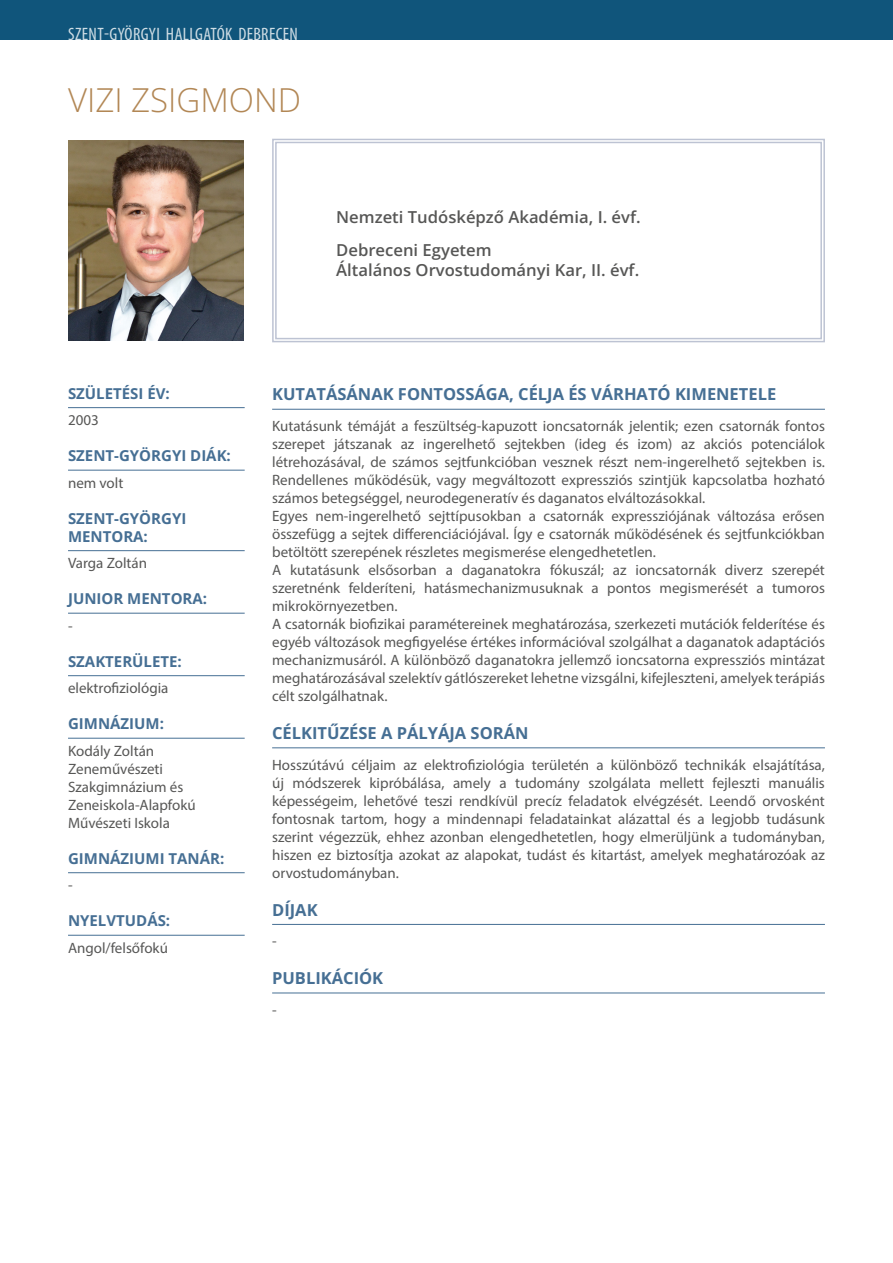
<style>
.page{position:relative;width:893px;height:1263px;background:#fff}
.page>*{position:absolute;margin:0;border:0;box-sizing:border-box;transform-origin:0 0}
.t1{font:33px "Open Sans";color:#b28755}
.t2{font:condensed 18px "Myriad Pro";letter-spacing:.02em;color:#fff}
.t3{font:700 16.5px "Open Sans";color:#466f94}
.t4{font:600 16.5px/32.5px "Open Sans";color:#575756}
.t5{font:15px/18px "Myriad Pro";color:#575756}
.t6{font:700 15px/18px "Open Sans";color:#466f94}
</style>
<div class="page">
<div style="left:0;top:0;width:893px;height:40px;background:#10557b"></div>
<svg style="left:272px;top:138px;width:553px;height:205px"></svg>
<div style="left:275px;top:142px;width:547px;height:197px;border:1px solid #bdc3d3"></div>
<hr style="left:68px;top:407px;width:177px;height:1px;background:#466f94">
<hr style="left:68px;top:470px;width:177px;height:1px;background:#466f94">
<hr style="left:68px;top:550px;width:177px;height:1px;background:#466f94">
<hr style="left:68px;top:613px;width:177px;height:1px;background:#466f94">
<hr style="left:68px;top:675px;width:177px;height:1px;background:#466f94">
<hr style="left:68px;top:738px;width:177px;height:1px;background:#466f94">
<hr style="left:68px;top:872px;width:177px;height:1px;background:#466f94">
<hr style="left:68px;top:935px;width:177px;height:1px;background:#466f94">
<img style="left:68px;top:141px;width:176px;height:199px">
<hr style="left:272px;top:409px;width:553px;height:1px;background:#466f94">
<hr style="left:272px;top:747px;width:553px;height:1px;background:#466f94">
<hr style="left:272px;top:924px;width:553px;height:1px;background:#466f94">
<hr style="left:272px;top:992px;width:553px;height:1px;background:#466f94">
<p class="t2" style="left:68px;top:23px;width:231px">SZENT-GYÖRGYI HALLGATÓK DEBRECEN</p>
<h1 class="t1" style="left:68px;top:77px;width:235px">VIZI ZSIGMOND</h1>
<p class="t4" style="left:336px;top:200px;width:306px">Nemzeti Tudósképző Akadémia, I. évf.<br>Debreceni Egyetem</p>
<p class="t4" style="left:336px;top:253px;width:304px">Általános Orvostudományi Kar, II. évf.</p>
<p class="t6" style="left:68px;top:384px;width:103px">SZÜLETÉSI ÉV:</p>
<p class="t5" style="left:68px;top:411px;width:32px">2003</p>
<p class="t6" style="left:68px;top:446px;width:164px">SZENT-GYÖRGYI DIÁK:</p>
<p class="t5" style="left:68px;top:473px;width:57px">nem volt</p>
<p class="t6" style="left:68px;top:509px;width:120px">SZENT-GYÖRGYI<br>MENTORA:</p>
<p class="t5" style="left:68px;top:554px;width:81px">Varga Zoltán</p>
<p class="t6" style="left:68px;top:589px;width:141px">JUNIOR MENTORA:</p>
<p class="t5" style="left:68px;top:616px;width:6px">-</p>
<p class="t6" style="left:68px;top:652px;width:115px">SZAKTERÜLETE:</p>
<p class="t5" style="left:68px;top:679px;width:102px">elektrofiziológia</p>
<p class="t6" style="left:68px;top:714px;width:97px">GIMNÁZIUM:</p>
<p class="t5" style="left:68px;top:741px;width:129px">Kodály Zoltán<br>Zeneművészeti<br>Szakgimnázium és<br>Zeneiskola-Alapfokú<br>Művészeti Iskola</p>
<p class="t6" style="left:68px;top:849px;width:158px">GIMNÁZIUMI TANÁR:</p>
<p class="t5" style="left:68px;top:876px;width:6px">-</p>
<p class="t6" style="left:68px;top:911px;width:104px">NYELVTUDÁS:</p>
<p class="t5" style="left:68px;top:938px;width:101px">Angol/felsőfokú</p>
<p class="t3" style="left:272px;top:383px;width:506px">KUTATÁSÁNAK FONTOSSÁGA, CÉLJA ÉS VÁRHATÓ KIMENETELE</p>
<p class="t5" style="left:272px;top:417px;width:554px">Kutatásunk témáját a feszültség-kapuzott ioncsatornák jelentik; ezen csatornák fontos szerepet játszanak az ingerelhető sejtekben (ideg és izom) az akciós potenciálok létrehozásával, de számos sejtfunkcióban vesznek részt nem-ingerelhető sejtekben is.<br>Rendellenes működésük, vagy megváltozott expressziós szintjük kapcsolatba hozható számos betegséggel, neurodegeneratív és daganatos elváltozásokkal.<br>Egyes nem-ingerelhető sejttípusokban a csatornák expressziójának változása erősen összefügg a sejtek differenciációjával. Így e csatornák működésének és sejtfunkciókban betöltött szerepének részletes megismerése elengedhetetlen.<br>A kutatásunk elsősorban a daganatokra fókuszál; az ioncsatornák diverz szerepét szeretnénk felderíteni, hatásmechanizmusuknak a pontos megismerését a tumoros mikrokörnyezetben.<br>A csatornák biofizikai paramétereinek meghatározása, szerkezeti mutációk felderítése és egyéb változások megfigyelése értékes információval szolgálhat a daganatok adaptációs mechanizmusáról. A különböző daganatokra jellemző ioncsatorna expressziós mintázat meghatározásával szelektív gátlószereket lehetne vizsgálni, kifejleszteni, amelyek terápiás célt szolgálhatnak.</p>
<p class="t3" style="left:272px;top:722px;width:258px">CÉLKITŰZÉSE A PÁLYÁJA SORÁN</p>
<p class="t5" style="left:272px;top:755px;width:554px;text-align:justify">Hosszútávú céljaim az elektrofiziológia területén a különböző technikák elsajátítása, új módszerek kipróbálása, amely a tudomány szolgálata mellett fejleszti manuális képességeim, lehetővé teszi rendkívül precíz feladatok elvégzését. Leendő orvosként fontosnak tartom, hogy a mindennapi feladatainkat alázattal és a legjobb tudásunk szerint végezzük, ehhez azonban elengedhetetlen, hogy elmerüljünk a tudományban, hiszen ez biztosítja azokat az alapokat, tudást és kitartást, amelyek meghatározóak az orvostudományban.</p>
<p class="t3" style="left:272px;top:898px;width:47px">DÍJAK</p>
<p class="t5" style="left:272px;top:932px;width:6px">-</p>
<p class="t3" style="left:272px;top:967px;width:113px">PUBLIKÁCIÓK</p>
<p class="t5" style="left:272px;top:1000px;width:6px">-</p>
</div>
